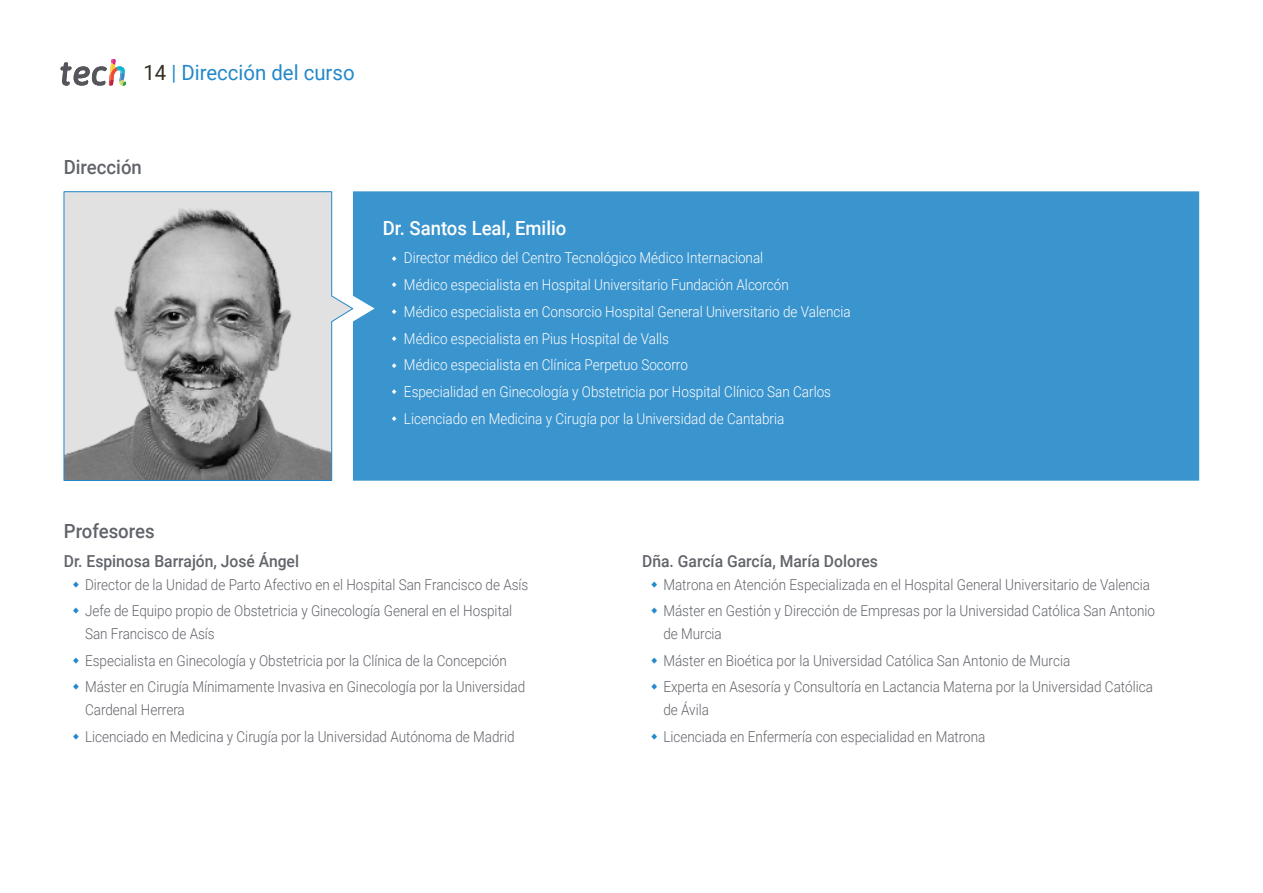
<style>
.page{position:relative;width:1263px;height:893px;background:#fff}
.page>*{position:absolute;margin:0;border:0;box-sizing:border-box;transform-origin:0 0}
.t1{font:21px "Roboto";color:#2488c9}
.t2{font:500 19.5px "Roboto";color:#fff;scale:.95 1}
.t3{font:500 19.5px "Roboto";color:#61646a;scale:.95 1}
.t4{font:500 16.5px "Roboto";color:#61646a;scale:.95 1}
.t5{font:300 15px/26.7px "Roboto";color:#61646a;scale:.9 1}
.t6{font:300 15px/26.7px "Roboto";color:#fff;scale:.9 1}
.s1{color:#312e20}
</style>
<div class="page">
<div style="left:353px;top:191px;width:846px;height:290px;background:#3a94ce"></div>
<svg style="left:64px;top:191px;width:289px;height:290px;background:#b4b5b6"></svg>
<svg style="left:61px;top:59px;width:65px;height:27px"></svg>
<svg style="left:392px;top:256px;width:5px;height:5px"></svg>
<svg style="left:392px;top:282px;width:5px;height:5px"></svg>
<svg style="left:392px;top:309px;width:5px;height:5px"></svg>
<svg style="left:392px;top:336px;width:5px;height:5px"></svg>
<svg style="left:392px;top:363px;width:5px;height:5px"></svg>
<svg style="left:392px;top:389px;width:5px;height:5px"></svg>
<svg style="left:392px;top:416px;width:5px;height:5px"></svg>
<h1 class="t1" style="left:144px;top:57px;width:213px"><span class="s1">14</span> | Dirección del curso</h1>
<h2 class="t3" style="left:64px;top:154px;width:84px">Dirección</h2>
<h2 class="t3" style="left:64px;top:517px;width:97px">Profesores</h2>
<h2 class="t2" style="left:383px;top:214px;width:195px">Dr. Santos Leal, Emilio</h2>
<p class="t6" style="left:404px;top:244px;width:498px">Director médico del Centro Tecnológico Médico Internacional<br>Médico especialista en Hospital Universitario Fundación Alcorcón<br>Médico especialista en Consorcio Hospital General Universitario de Valencia Médico especialista en Pius Hospital de Valls<br>Médico especialista en Clínica Perpetuo Socorro<br>Especialidad en Ginecología y Obstetricia por Hospital Clínico San Carlos Licenciado en Medicina y Cirugía por la Universidad de Cantabria</p>
<p class="t4" style="left:64px;top:550px;width:249px">Dr. Espinosa Barrajón, José Ángel</p>
<p class="t5" style="left:85px;top:570px;width:494px">Director de la Unidad de Parto Afectivo en el Hospital San Francisco de Asís<br>Jefe de Equipo propio de Obstetricia y Ginecología General en el Hospital</p>
<p class="t5" style="left:85px;top:620px;width:491px">San Francisco de Asís<br>Especialista en Ginecología y Obstetricia por la Clínica de la Concepción<br>Máster en Cirugía Mínimamente Invasiva en Ginecología por la Universidad</p>
<p class="t5" style="left:85px;top:696px;width:479px">Cardenal Herrera<br>Licenciado en Medicina y Cirugía por la Universidad Autónoma de Madrid</p>
<p class="t4" style="left:642px;top:550px;width:250px">Dña. García García, María Dolores</p>
<p class="t5" style="left:663px;top:570px;width:548px">Matrona en Atención Especializada en el Hospital General Universitario de Valencia<br>Máster en Gestión y Dirección de Empresas por la Universidad Católica San Antonio</p>
<p class="t5" style="left:663px;top:620px;width:545px">de Murcia<br>Máster en Bioética por la Universidad Católica San Antonio de Murcia<br>Experta en Asesoría y Consultoría en Lactancia Materna por la Universidad Católica</p>
<p class="t5" style="left:663px;top:696px;width:359px">de Ávila<br>Licenciada en Enfermería con especialidad en Matrona</p>
</div>
